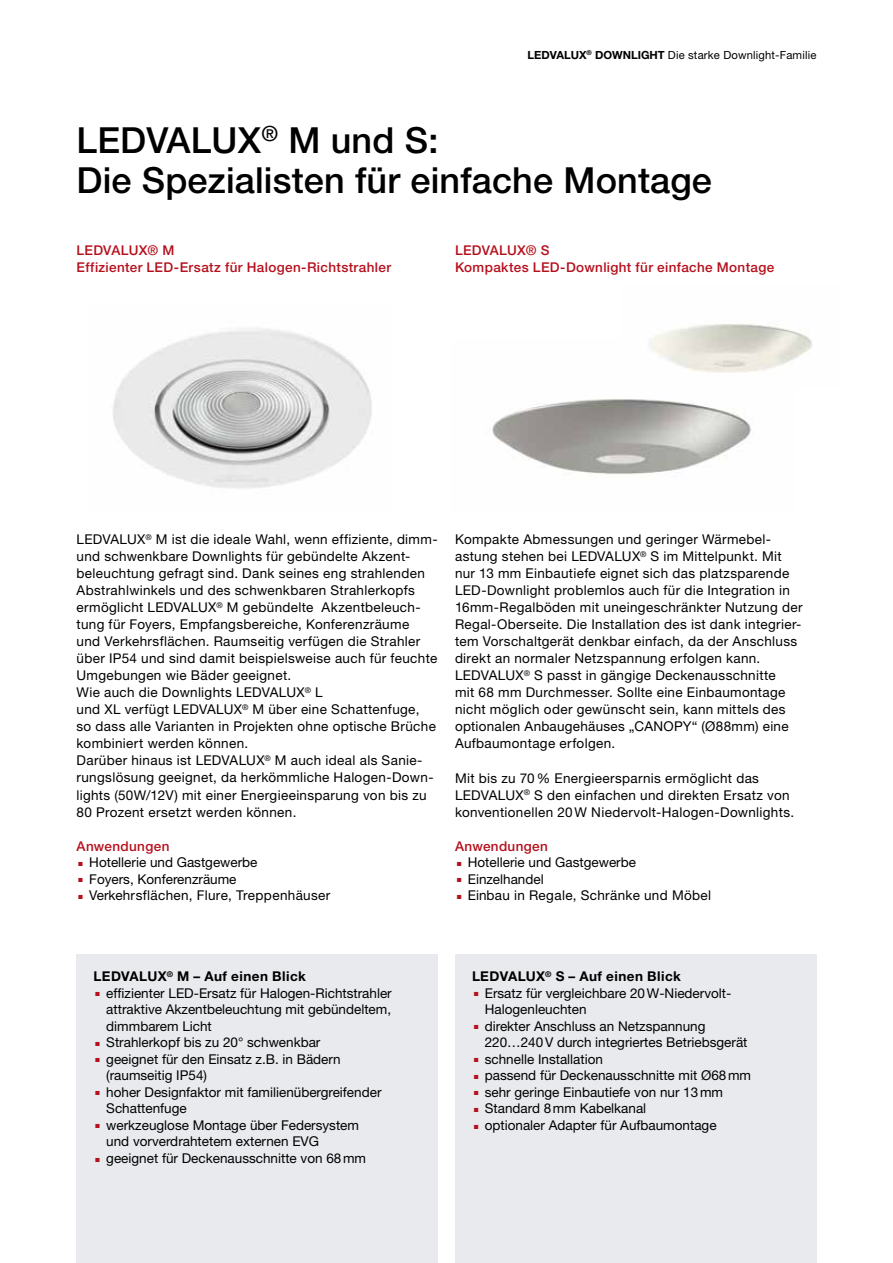
<style>
.page{position:relative;width:893px;height:1263px;background:#fff}
.page>*{position:absolute;margin:0;border:0;box-sizing:border-box;transform-origin:0 0}
.t1{font:500 36px/39.6px "Helvetica Neue LT Pro";letter-spacing:.005em;color:#000}
.t2{font:500 30px "Helvetica Neue LT Pro";color:#b6101d}
.t3{font:13.5px/17px "Helvetica Neue LT Pro";letter-spacing:.025em;color:#000}
.t4{font:13.5px/16.5px "Helvetica Neue LT Pro";color:#000}
.t5{font:500 13.5px/17px "Helvetica Neue LT Pro";letter-spacing:.025em;color:#b6101d}
.t6{font:700 13.5px "Helvetica Neue LT Pro";letter-spacing:.03em;color:#000}
.t7{font:11.25px "Helvetica Neue LT Pro";letter-spacing:.015em;color:#000}
.s1{font-weight:700}
</style>
<div class="page">
<img style="left:113px;top:328px;width:259px;height:161px">
<img style="left:492px;top:399px;width:262px;height:76px">
<img style="left:649px;top:324px;width:163px;height:49px">
<div style="left:77px;top:955px;width:361px;height:308px;background:#e8eaed"></div>
<div style="left:455px;top:955px;width:361px;height:308px;background:#e8eaed"></div>
<p class="t7" style="left:527px;top:48px;width:290px"><span class="s1">LEDVALUX</span><sup>®</sup> <span class="s1">DOWNLIGHT</span> Die starke Downlight-Familie</p>
<h1 class="t1" style="left:77px;top:120px;width:637px">LEDVALUX<sup>®</sup> M und S:<br>Die Spezialisten für einfache Montage</h1>
<p class="t5" style="left:77px;top:242px;width:316px">LEDVALUX® M<br>Effizienter LED-Ersatz für Halogen-Richtstrahler</p>
<p class="t5" style="left:455px;top:242px;width:321px">LEDVALUX® S<br>Kompaktes LED-Downlight für einfache Montage</p>
<p class="t3" style="left:77px;top:531px;width:363px">LEDVALUX<sup>®</sup> M ist die ideale Wahl, wenn effiziente, dimm&shy;und schwenkbare Downlights für gebündelte Akzent&shy;beleuchtung gefragt sind. Dank seines eng strahlenden Abstrahlwinkels und des schwenkbaren Strahlerkopfs ermöglicht LEDVALUX<sup>®</sup> M gebündelte Akzentbeleuch&shy;tung für Foyers, Empfangsbereiche, Konferenzräume<br>und Verkehrsflächen. Raumseitig verfügen die Strahler über IP54 und sind damit beispielsweise auch für feuchte Umgebungen wie Bäder geeignet.<br>Wie auch die Downlights LEDVALUX<sup>®</sup> L<br>und XL verfügt LEDVALUX<sup>®</sup> M über eine Schattenfuge, so dass alle Varianten in Projekten ohne optische Brüche kombiniert werden können.<br>Darüber hinaus ist LEDVALUX<sup>®</sup> M auch ideal als Sanie&shy;rungslösung geeignet, da herkömmliche Halogen-Down&shy;lights (50W/12V) mit einer Energieeinsparung von bis zu 80 Prozent ersetzt werden können.</p>
<p class="t5" style="left:77px;top:837px;width:94px">Anwendungen</p>
<h2 class="t2" style="left:77px;top:837px;width:10px">.</h2>
<p class="t4" style="left:89px;top:854px;width:170px">Hotellerie und Gastgewerbe</p>
<h2 class="t2" style="left:77px;top:853px;width:10px">.</h2>
<p class="t4" style="left:89px;top:870px;width:149px">Foyers, Konferenzräume</p>
<h2 class="t2" style="left:77px;top:870px;width:10px">.</h2>
<p class="t3" style="left:89px;top:886px;width:243px">Verkehrsflächen, Flure, Treppenhäuser</p>
<p class="t3" style="left:455px;top:531px;width:349px">Kompakte Abmessungen und geringer Wärmebel&shy;astung stehen bei LEDVALUX<sup>®</sup> S im Mittelpunkt. Mit nur 13 mm Einbautiefe eignet sich das platzsparende LED-Downlight problemlos auch für die Integration in 16mm-Regalböden mit uneingeschränkter Nutzung der Regal-Oberseite. Die Installation des ist dank integrier&shy;tem Vorschaltgerät denkbar einfach, da der Anschluss direkt an normaler Netzspannung erfolgen kann.<br>LEDVALUX<sup>®</sup> S passt in gängige Deckenausschnitte<br>mit 68 mm Durchmesser. Sollte eine Einbaumontage nicht möglich oder gewünscht sein, kann mittels des optionalen Anbaugehäuses „CANOPY“ (Ø88mm) eine Aufbaumontage erfolgen.</p>
<p class="t3" style="left:455px;top:769px;width:341px">Mit bis zu 70% Energieersparnis ermöglicht das<br>LEDVALUX<sup>®</sup> S den einfachen und direkten Ersatz von konventionellen 20 W Niedervolt-Halogen-Downlights.</p>
<p class="t5" style="left:455px;top:837px;width:94px">Anwendungen</p>
<h2 class="t2" style="left:455px;top:837px;width:10px">.</h2>
<p class="t4" style="left:468px;top:854px;width:170px">Hotellerie und Gastgewerbe</p>
<h2 class="t2" style="left:455px;top:853px;width:10px">.</h2>
<p class="t4" style="left:468px;top:870px;width:77px">Einzelhandel</p>
<h2 class="t2" style="left:455px;top:870px;width:10px">.</h2>
<p class="t3" style="left:468px;top:886px;width:245px">Einbau in Regale, Schränke und Möbel</p>
<p class="t6" style="left:94px;top:968px;width:214px">LEDVALUX<sup>®</sup> M – Auf einen Blick</p>
<h2 class="t2" style="left:94px;top:968px;width:10px">.</h2>
<p class="t3" style="left:106px;top:984px;width:287px;line-height:16.5px;text-align:justify">effizienter LED-Ersatz für Halogen-Richtstrahler attraktive Akzentbeleuchtung mit gebündeltem, dimmbarem Licht</p>
<h2 class="t2" style="left:94px;top:1017px;width:10px">.</h2>
<p class="t4" style="left:106px;top:1034px;width:216px">Strahlerkopf bis zu 20° schwenkbar</p>
<h2 class="t2" style="left:94px;top:1034px;width:10px">.</h2>
<p class="t4" style="left:106px;top:1050px;width:236px">geeignet für den Einsatz z.B. in Bädern (raumseitig IP54)</p>
<h2 class="t2" style="left:94px;top:1067px;width:10px">.</h2>
<p class="t4" style="left:106px;top:1083px;width:277px">hoher Designfaktor mit familienübergreifender<br>Schattenfuge</p>
<h2 class="t2" style="left:94px;top:1100px;width:10px">.</h2>
<p class="t4" style="left:106px;top:1116px;width:254px">werkzeuglose Montage über Federsystem und vorverdrahtetem externen EVG</p>
<h2 class="t2" style="left:94px;top:1133px;width:10px">.</h2>
<p class="t4" style="left:106px;top:1150px;width:261px">geeignet für Deckenausschnitte von 68mm</p>
<p class="t6" style="left:472px;top:968px;width:210px">LEDVALUX<sup>®</sup> S – Auf einen Blick</p>
<h2 class="t2" style="left:472px;top:968px;width:10px">.</h2>
<p class="t4" style="left:485px;top:984px;width:248px">Ersatz für vergleichbare 20W-Niedervolt-<br>Halogenleuchten</p>
<h2 class="t2" style="left:472px;top:1001px;width:10px">.</h2>
<p class="t4" style="left:485px;top:1017px;width:264px">direkter Anschluss an Netzspannung<br>220…240V durch integriertes Betriebsgerät</p>
<h2 class="t2" style="left:472px;top:1034px;width:10px">.</h2>
<p class="t4" style="left:485px;top:1050px;width:120px">schnelle Installation</p>
<h2 class="t2" style="left:472px;top:1050px;width:10px">.</h2>
<p class="t4" style="left:485px;top:1067px;width:268px">passend für Deckenausschnitte mit Ø68mm</p>
<h2 class="t2" style="left:472px;top:1067px;width:10px">.</h2>
<p class="t4" style="left:485px;top:1083px;width:240px">sehr geringe Einbautiefe von nur 13mm</p>
<h2 class="t2" style="left:472px;top:1083px;width:10px">.</h2>
<p class="t4" style="left:485px;top:1100px;width:163px">Standard 8mm Kabelkanal</p>
<h2 class="t2" style="left:472px;top:1100px;width:10px">.</h2>
<p class="t4" style="left:485px;top:1117px;width:233px">optionaler Adapter für Aufbaumontage</p>
</div>
